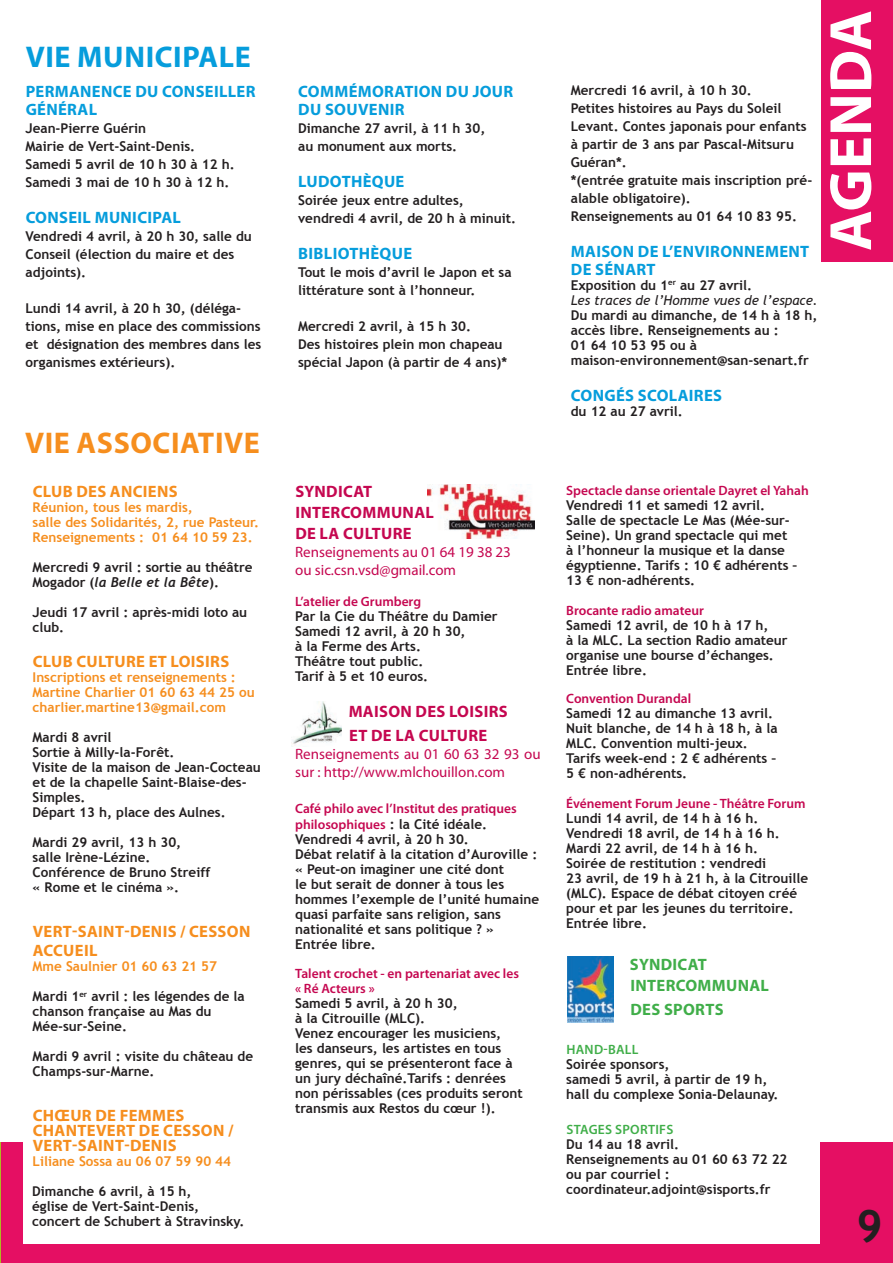
<style>
.page{position:relative;width:893px;height:1263px;background:#fff}
.page>*{position:absolute;margin:0;border:0;box-sizing:border-box;transform-origin:0 0}
.t1{font:700 45px "Trebuchet MS";color:#231f20}
.t2{font:700 30px "Myriad Pro";letter-spacing:.02em;color:#f68e1e}
.t3{font:700 30px "Myriad Pro";letter-spacing:.02em;color:#069ddc}
.t4{font:700 16.5px/18px "Myriad Pro";letter-spacing:.02em;color:#069ddc}
.t5{font:700 16.5px/15px "Myriad Pro";letter-spacing:.02em;color:#f68e1e}
.t6{font:700 16.5px/21px "Myriad Pro";letter-spacing:.02em;color:#c50750}
.t7{font:700 16.5px/21px "Myriad Pro";letter-spacing:.02em;color:#40ae49}
.t8{font:15px/18px "Myriad Pro";color:#c50750}
.t9{font:700 13.5px/15px "Trebuchet MS";color:#231f20}
.t10{font:600 13.5px/16.2px "Myriad Pro";color:#c50750}
.t11{font:700 13.5px/15px "Trebuchet MS";color:#f68e1e}
.t12{font:italic 13.5px/15px "Trebuchet MS";color:#231f20}
.t13{font:italic 700 13.5px "Trebuchet";color:#231f20}
.t14{font:600 13.5px "Myriad Pro";letter-spacing:.02em;color:#40ae49}
.s1{font-family:"Trebuchet MS";font-style:normal}
.s2{font-weight:700;font-style:normal}
.s3{font-family:"Trebuchet MS";font-weight:700;color:#231f20}
</style>
<div class="page">
<hr style="left:0;top:1141px;width:2px;height:122px;background:#aebc21">
<div style="left:1px;top:1141px;width:892px;height:122px;background:#e50f63"></div>
<div style="left:23px;top:1119px;width:796px;height:124px;background:#fff"></div>
<div style="left:821px;top:0;width:72px;height:262px;background:#e50f63"></div>
<svg style="left:830px;top:11px;width:41px;height:239px"></svg>
<img style="left:291px;top:701px;width:51px;height:43px">
<img style="left:428px;top:484px;width:106px;height:55px">
<img style="left:568px;top:956px;width:45px;height:66px">
<h2 class="t3" style="left:26px;top:37px;width:227px">VIE MUNICIPALE</h2>
<p class="t4" style="left:26px;top:82px;width:231px">PERMANENCE DU CONSEILLER<br>GÉNÉRAL</p>
<p class="t9" style="left:26px;top:119px;width:211px;line-height:18px">Jean-Pierre Guérin<br>Mairie de Vert-Saint-Denis.<br>Samedi 5 avril de 10 h 30 à 12 h.<br>Samedi 3 mai de 10 h 30 à 12 h.</p>
<p class="t4" style="left:26px;top:208px;width:157px">CONSEIL MUNICIPAL</p>
<p class="t9" style="left:26px;top:227px;width:228px;line-height:18px">Vendredi 4 avril, à 20 h 30, salle du<br>Conseil (élection du maire et des adjoints).</p>
<p class="t9" style="left:26px;top:299px;width:237px;line-height:18px">Lundi 14 avril, à 20 h 30, (déléga&shy;tions, mise en place des commissions et désignation des membres dans les organismes extérieurs).</p>
<h2 class="t2" style="left:25px;top:423px;width:236px">VIE ASSOCIATIVE</h2>
<p class="t5" style="left:33px;top:483px;width:146px">CLUB DES ANCIENS</p>
<p class="t11" style="left:33px;top:499px;width:228px">Réunion, tous les mardis,<br>salle des Solidarités, 2, rue Pasteur.<br>Renseignements : 01 64 10 59 23.</p>
<p class="t9" style="left:33px;top:559px;width:221px">Mercredi 9 avril : sortie au théâtre</p>
<p class="t13" style="left:33px;top:574px;width:188px"><span class="s1">Mogador (</span>la Belle et la Bête<span class="s1">).</span></p>
<p class="t9" style="left:33px;top:604px;width:216px">Jeudi 17 avril : après-midi loto au club.</p>
<p class="t5" style="left:33px;top:653px;width:198px">CLUB CULTURE ET LOISIRS</p>
<p class="t11" style="left:33px;top:669px;width:224px">Inscriptions et renseignements :<br>Martine Charlier 01 60 63 44 25 ou charlier.martine13@gmail.com</p>
<p class="t9" style="left:33px;top:729px;width:230px">Mardi 8 avril<br>Sortie à Milly-la-Forêt.<br>Visite de la maison de Jean-Cocteau et de la chapelle Saint-Blaise-des-<br>Simples.<br>Départ 13 h, place des Aulnes.</p>
<p class="t9" style="left:33px;top:834px;width:179px">Mardi 29 avril, 13 h 30, salle Irène-Lézine.<br>Conférence de Bruno Streiff « Rome et le cinéma ».</p>
<p class="t5" style="left:33px;top:920px;width:219px;line-height:19.5px">VERT-SAINT-DENIS / CESSON<br>ACCUEIL</p>
<p class="t11" style="left:33px;top:958px;width:186px">Mme Saulnier 01 60 63 21 57</p>
<p class="t9" style="left:33px;top:988px;width:214px">Mardi 1<sup>er</sup> avril : les légendes de la chanson française au Mas du<br>Mée-sur-Seine.</p>
<p class="t9" style="left:33px;top:1048px;width:222px">Mardi 9 avril : visite du château de<br>Champs-sur-Marne.</p>
<p class="t5" style="left:33px;top:1107px;width:202px">CHŒUR DE FEMMES<br>CHANTEVERT DE CESSON /<br>VERT-SAINT-DENIS</p>
<p class="t11" style="left:33px;top:1153px;width:200px">Liliane Sossa au 06 07 59 90 44</p>
<p class="t9" style="left:32px;top:1183px;width:214px">Dimanche 6 avril, à 15 h,<br>église de Vert-Saint-Denis, concert de Schubert à Stravinsky.</p>
<p class="t4" style="left:298px;top:82px;width:217px">COMMÉMORATION DU JOUR<br>DU SOUVENIR</p>
<p class="t9" style="left:298px;top:119px;width:189px;line-height:18px">Dimanche 27 avril, à 11 h 30, au monument aux morts.</p>
<p class="t4" style="left:298px;top:172px;width:108px">LUDOTHÈQUE</p>
<p class="t9" style="left:298px;top:191px;width:219px;line-height:18px">Soirée jeux entre adultes, vendredi 4 avril, de 20 h à minuit.</p>
<p class="t4" style="left:298px;top:244px;width:115px">BIBLIOTHÈQUE</p>
<p class="t9" style="left:298px;top:263px;width:215px;line-height:18px">Tout le mois d’avril le Japon et sa littérature sont à l’honneur.</p>
<p class="t9" style="left:298px;top:317px;width:211px;line-height:18px">Mercredi 2 avril, à 15 h 30.<br>Des histoires plein mon chapeau spécial Japon (à partir de 4 ans)*</p>
<p class="t9" style="left:571px;top:81px;width:243px;line-height:18px">Mercredi 16 avril, à 10 h 30.<br>Petites histoires au Pays du Soleil<br>Levant. Contes japonais pour enfants à partir de 3 ans par Pascal-Mitsuru<br>Guéran*.<br>*(entrée gratuite mais inscription pré&shy;alable obligatoire).<br>Renseignements au 01 64 10 83 95.</p>
<p class="t4" style="left:571px;top:242px;width:240px">MAISON DE L’ENVIRONNEMENT<br>DE SÉNART</p>
<p class="t12" style="left:571px;top:278px;width:249px"><span class="s2">Exposition du 1</span><sup>er</sup> <span class="s2">au 27 avril.<br></span>Les traces de l’Homme vues de l’espace.</p>
<p class="t9" style="left:571px;top:308px;width:248px">Du mardi au dimanche, de 14 h à 18 h, accès libre. Renseignements au :<br>01 64 10 53 95 ou à maison-environnement@san-senart.fr</p>
<p class="t4" style="left:571px;top:386px;width:153px">CONGÉS SCOLAIRES</p>
<p class="t9" style="left:571px;top:404px;width:113px">du 12 au 27 avril.</p>
<p class="t6" style="left:295px;top:480px;width:140px">SYNDICAT<br>INTERCOMMUNAL<br>DE LA CULTURE</p>
<p class="t8" style="left:295px;top:543px;width:217px">Renseignements au 01 64 19 38 23 ou sic.csn.vsd@gmail.com</p>
<p class="t10" style="left:295px;top:593px;width:127px">L’atelier de Grumberg</p>
<p class="t9" style="left:295px;top:609px;width:204px">Par la Cie du Théâtre du Damier<br>Samedi 12 avril, à 20 h 30,<br>à la Ferme des Arts.<br>Théâtre tout public.<br>Tarif à 5 et 10 euros.</p>
<p class="t6" style="left:349px;top:699px;width:161px;line-height:24px">MAISON DES LOISIRS<br>ET DE LA CULTURE</p>
<p class="t8" style="left:295px;top:745px;width:247px">Renseignements au 01 60 63 32 93 ou sur : http://www.mlchouillon.com</p>
<p class="t10" style="left:295px;top:800px;width:223px">Café philo avec l’Institut des pratiques philosophiques <span class="s3">: la Cité idéale.</span></p>
<p class="t9" style="left:295px;top:832px;width:245px">Vendredi 4 avril, à 20 h 30.<br>Débat relatif à la citation d’Auroville : « Peut-on imaginer une cité dont<br>le but serait de donner à tous les hommes l’exemple de l’unité humaine quasi parfaite sans religion, sans nationalité et sans politique ? »<br>Entrée libre.</p>
<p class="t10" style="left:295px;top:965px;width:225px;line-height:15px">Talent crochet - en partenariat avec les « Ré Acteurs »</p>
<p class="t9" style="left:295px;top:995px;width:229px">Samedi 5 avril, à 20 h 30,<br>à la Citrouille (MLC).<br>Venez encourager les musiciens,<br>les danseurs, les artistes en tous genres, qui se présenteront face à un jury déchaîné.Tarifs : denrées non périssables (ces produits seront transmis aux Restos du cœur !).</p>
<p class="t10" style="left:566px;top:482px;width:244px">Spectacle danse orientale Dayret el Yahah</p>
<p class="t9" style="left:566px;top:497px;width:233px">Vendredi 11 et samedi 12 avril.<br>Salle de spectacle Le Mas (Mée-sur-<br>Seine). Un grand spectacle qui met à l’honneur la musique et la danse égyptienne. Tarifs : 10 € adhérents –<br>13 € non-adhérents.</p>
<p class="t10" style="left:566px;top:601px;width:139px">Brocante radio amateur</p>
<p class="t9" style="left:566px;top:617px;width:223px">Samedi 12 avril, de 10 h à 17 h,<br>à la MLC. La section Radio amateur organise une bourse d’échanges.<br>Entrée libre.</p>
<p class="t10" style="left:566px;top:690px;width:126px">Convention Durandal</p>
<p class="t9" style="left:566px;top:706px;width:213px">Samedi 12 au dimanche 13 avril.<br>Nuit blanche, de 14 h à 18 h, à la<br>MLC. Convention multi-jeux.<br>Tarifs week-end : 2 € adhérents –<br>5 € non-adhérents.</p>
<p class="t10" style="left:566px;top:795px;width:241px">Événement Forum Jeune - Théâtre Forum</p>
<p class="t9" style="left:566px;top:811px;width:244px">Lundi 14 avril, de 14 h à 16 h.<br>Vendredi 18 avril, de 14 h à 16 h.<br>Mardi 22 avril, de 14 h à 16 h.<br>Soirée de restitution : vendredi<br>23 avril, de 19 h à 21 h, à la Citrouille (MLC). Espace de débat citoyen créé pour et par les jeunes du territoire.<br>Entrée libre.</p>
<p class="t7" style="left:630px;top:953px;width:141px">SYNDICAT<br>INTERCOMMUNAL</p>
<p class="t7" style="left:630px;top:998px;width:95px">DES SPORTS</p>
<p class="t14" style="left:566px;top:1041px;width:74px">HAND-BALL</p>
<p class="t9" style="left:566px;top:1057px;width:214px">Soirée sponsors,<br>samedi 5 avril, à partir de 19 h, hall du complexe Sonia-Delaunay.</p>
<p class="t14" style="left:566px;top:1120px;width:109px">STAGES SPORTIFS</p>
<p class="t9" style="left:566px;top:1136px;width:223px">Du 14 au 18 avril.<br>Renseignements au 01 60 63 72 22 ou par courriel : coordinateur.adjoint@sisports.fr</p>
<h1 class="t1" style="left:837px;top:1195px;width:47px">99</h1>
</div>
